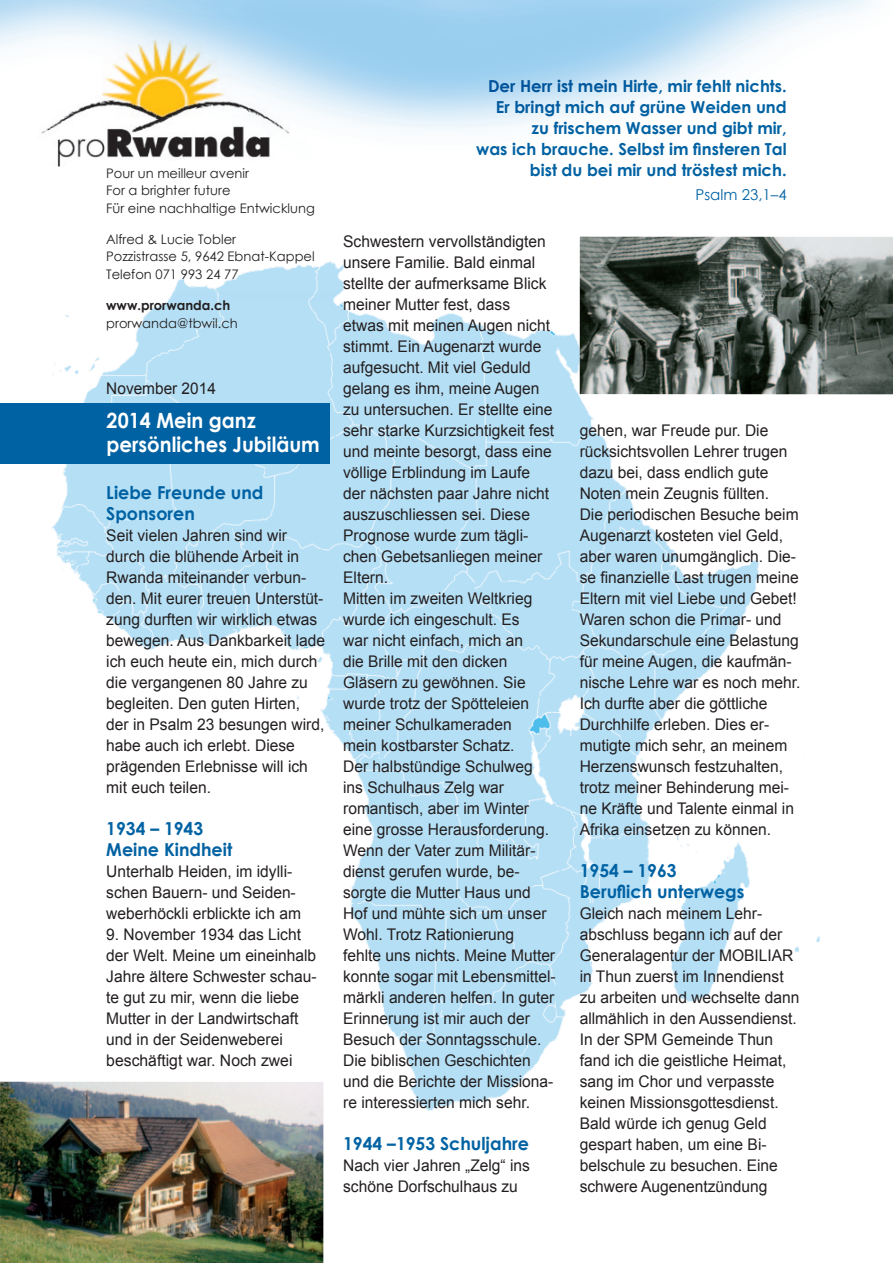
<style>
.page{position:relative;width:893px;height:1263px;background:#fff}
.page>*{position:absolute;margin:0;border:0;box-sizing:border-box;transform-origin:0 0}
.t1{font:700 21px/24px "Century Gothic";color:#fff;scale:.94 1}
.t2{font:700 17.85px/21px "Century Gothic";color:#0062a3}
.t3{font:700 16.5px/21px "Century Gothic";color:#0062a3;text-align:right}
.t4{font:16.05px/21px "Arial";color:#231f20}
.t5{font:16.05px "Arial";color:#231f20;scale:.96 1}
.t6{font:15px "Century Gothic";color:#0062a3}
.t7{font:13.2px/17.5px "Century Gothic";color:#231f20}
.t8{font:700 13.2px "Century Gothic";color:#231f20}
</style>
<div class="page">
<img style="left:0;top:260px;width:823px;height:851px">
<div style="left:0;top:403px;width:329px;height:60px;background:#0062a3"></div>
<img style="left:0;top:1082px;width:323px;height:181px">
<img style="left:580px;top:237px;width:313px;height:157px">
<img style="left:0;top:0;width:871px;height:167px">
<p class="t7" style="left:106px;top:164px;width:210px">Pour un meilleur avenir<br>For a brighter future<br>Für eine nachhaltige Entwicklung</p>
<p class="t7" style="left:106px;top:230px;width:210px">Alfred &amp; Lucie Tobler<br>Pozzistrasse 5, 9642 Ebnat-Kappel<br>Telefon 071 993 24 77</p>
<p class="t8" style="left:106px;top:295px;width:126px">www.prorwanda.ch</p>
<p class="t7" style="left:106px;top:314px;width:133px">prorwanda@tbwil.ch</p>
<p class="t5" style="left:106px;top:378px;width:116px">November 2014</p>
<h1 class="t1" style="left:107px;top:407px;width:228px">2014 Mein ganz persönliches Jubiläum</h1>
<p class="t2" style="left:106px;top:481px;width:159px">Liebe Freunde und<br>Sponsoren</p>
<p class="t4" style="left:106px;top:525px;width:220px">Seit vielen Jahren sind wir durch die blühende Arbeit in<br>Rwanda miteinander verbun&shy;den. Mit eurer treuen Unterstüt&shy;zung durften wir wirklich etwas bewegen. Aus Dankbarkeit lade ich euch heute ein, mich durch die vergangenen 80 Jahre zu begleiten. Den guten Hirten, der in Psalm 23 besungen wird, habe auch ich erlebt. Diese prägenden Erlebnisse will ich mit euch teilen.</p>
<p class="t2" style="left:106px;top:817px;width:127px">1934 – 1943<br>Meine Kindheit</p>
<p class="t4" style="left:106px;top:861px;width:196px">Unterhalb Heiden, im idylli&shy;schen Bauern- und Seiden&shy;weberhöckli erblickte ich am</p>
<p class="t4" style="left:106px;top:924px;width:212px">9. November 1934 das Licht der Welt. Meine um eineinhalb<br>Jahre ältere Schwester schau&shy;te gut zu mir, wenn die liebe<br>Mutter in der Landwirtschaft und in der Seidenweberei beschäftigt war. Noch zwei</p>
<p class="t3" style="left:476px;top:75px;width:312px">Der Herr ist mein Hirte, mir fehlt nichts.<br>Er bringt mich auf grüne Weiden und zu frischem Wasser und gibt mir,<br>was ich brauche. Selbst im finsteren Tal bist du bei mir und tröstest mich.</p>
<p class="t6" style="left:696px;top:184px;width:93px">Psalm 23,1–4</p>
<p class="t4" style="left:343px;top:231px;width:214px">Schwestern vervollständigten unsere Familie. Bald einmal stellte der aufmerksame Blick meiner Mutter fest, dass<br>etwas mit meinen Augen nicht stimmt. Ein Augenarzt wurde aufgesucht. Mit viel Geduld gelang es ihm, meine Augen zu untersuchen. Er stellte eine sehr starke Kurzsichtigkeit fest und meinte besorgt, dass eine völlige Erblindung im Laufe der nächsten paar Jahre nicht auszuschliessen sei. Diese<br>Prognose wurde zum tägli&shy;chen Gebetsanliegen meiner<br>Eltern.<br>Mitten im zweiten Weltkrieg wurde ich eingeschult. Es<br>war nicht einfach, mich an<br>die Brille mit den dicken<br>Gläsern zu gewöhnen. Sie wurde trotz der Spötteleien meiner Schulkameraden<br>mein kostbarster Schatz.<br>Der halbstündige Schulweg ins Schulhaus Zelg war romantisch, aber im Winter eine grosse Herausforderung.<br>Wenn der Vater zum Militär&shy;dienst gerufen wurde, be&shy;sorgte die Mutter Haus und<br>Hof und mühte sich um unser<br>Wohl. Trotz Rationierung fehlte uns nichts. Meine Mutter konnte sogar mit Lebensmittel&shy;märkli anderen helfen. In guter<br>Erinnerung ist mir auch der<br>Besuch der Sonntagsschule.<br>Die biblischen Geschichten und die Berichte der Missiona&shy;re interessierten mich sehr.</p>
<p class="t2" style="left:343px;top:1132px;width:187px">1944 –1953 Schuljahre</p>
<p class="t4" style="left:343px;top:1155px;width:188px">Nach vier Jahren „Zelg“ ins schöne Dorfschulhaus zu</p>
<p class="t4" style="left:580px;top:420px;width:222px">gehen, war Freude pur. Die rücksichtsvollen Lehrer trugen dazu bei, dass endlich gute<br>Noten mein Zeugnis füllten.<br>Die periodischen Besuche beim<br>Augenarzt kosteten viel Geld, aber waren unumgänglich. Die&shy;se finanzielle Last trugen meine<br>Eltern mit viel Liebe und Gebet!<br>Waren schon die Primar- und<br>Sekundarschule eine Belastung für meine Augen, die kaufmän&shy;nische Lehre war es noch mehr.<br>Ich durfte aber die göttliche<br>Durchhilfe erleben. Dies er&shy;mutigte mich sehr, an meinem<br>Herzenswunsch festzuhalten, trotz meiner Behinderung mei&shy;ne Kräfte und Talente einmal in<br>Afrika einsetzen zu können.</p>
<p class="t2" style="left:580px;top:859px;width:166px">1954 – 1963<br>Beruflich unterwegs</p>
<p class="t4" style="left:580px;top:903px;width:221px">Gleich nach meinem Lehr&shy;abschluss begann ich auf der<br>Generalagentur der MOBILIAR in Thun zuerst im Innendienst zu arbeiten und wechselte dann allmählich in den Aussendienst.<br>In der SPM Gemeinde Thun fand ich die geistliche Heimat, sang im Chor und verpasste keinen Missionsgottesdienst.<br>Bald würde ich genug Geld gespart haben, um eine Bi&shy;belschule zu besuchen. Eine schwere Augenentzündung</p>
</div>
